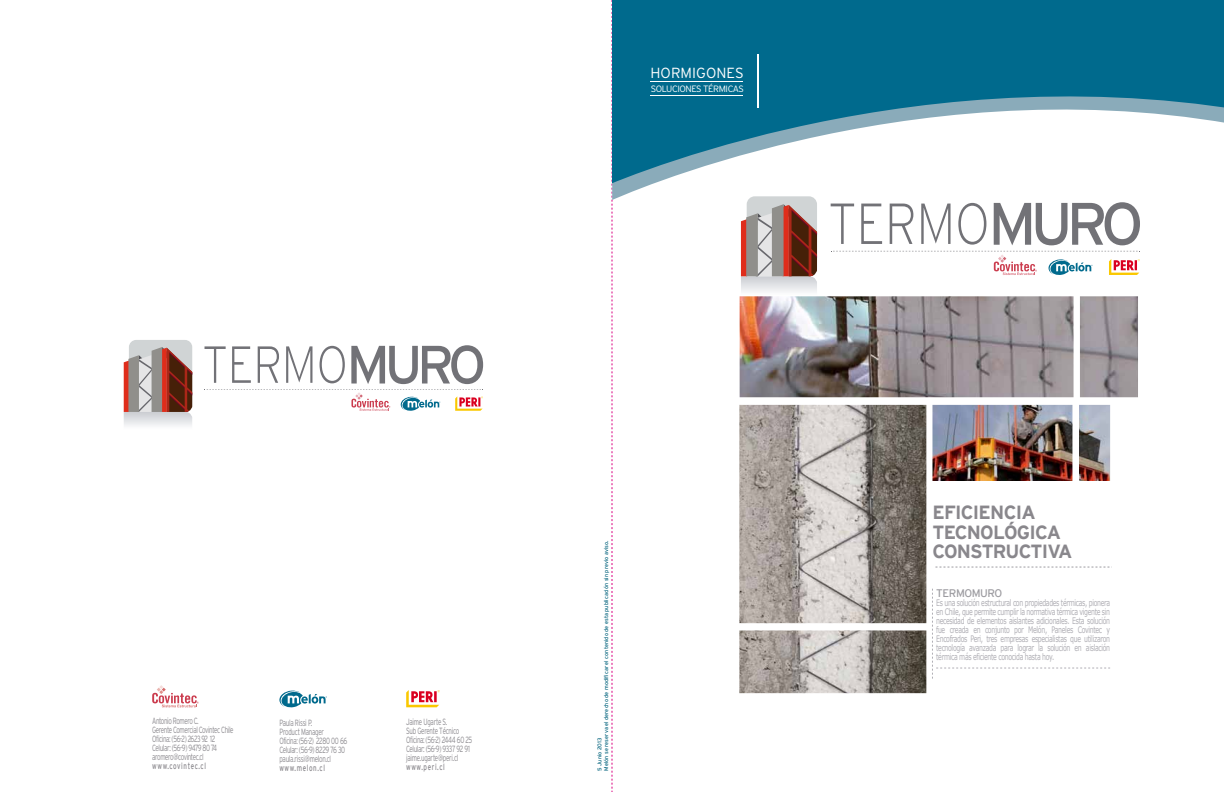
<style>
.page{position:relative;width:1224px;height:792px;background:#fff}
.page>*{position:absolute;margin:0;border:0;box-sizing:border-box;transform-origin:0 0}
.t1{font:700 19px/19.6px "Interstate";letter-spacing:-.04em;color:#89878c}
.t2{font:300 14.6px "Interstate";letter-spacing:.005em;color:#fff}
.t3{font:11px "Interstate";letter-spacing:-.04em;color:#9c9ba0}
.t4{font:300 9.2px "Interstate";letter-spacing:-.045em;color:#fff}
.t5{font:9px/9px "Verdana";letter-spacing:-.05em;color:#b0afb5;text-align:justify;scale:.69 1}
.t6{font:300 9px/9px "Interstate";letter-spacing:-.06em;color:#89878c;scale:.69 1}
.t7{font:300 9px/9px "Interstate";letter-spacing:-.04em;color:#89878c;scale:.69 1}
.t8{font:9px "Interstate";letter-spacing:.1em;color:#89878c;scale:.69 1}
.t9{font:5.5px/6.6px "Interstate";color:#00627c}
</style>
<div class="page">
<div style="left:747px;top:196px;width:70px;height:80px;background:#d0d4d5;border-radius:8px"></div>
<svg style="left:994px;top:202px;width:146px;height:43px"></svg>
<svg style="left:831px;top:204px;width:23px;height:40px"></svg>
<svg style="left:861px;top:204px;width:21px;height:40px"></svg>
<svg style="left:890px;top:204px;width:23px;height:40px"></svg>
<svg style="left:958px;top:203px;width:28px;height:42px"></svg>
<svg style="left:921px;top:204px;width:30px;height:40px"></svg>
<svg style="left:741px;top:204px;width:76px;height:88px"></svg>
<svg style="left:831px;top:251px;width:309px;height:24px"></svg>
<svg style="left:612px;top:200px;width:1px;height:592px"></svg>
<svg style="left:279px;top:690px;width:48px;height:18px"></svg>
<svg style="left:152px;top:685px;width:47px;height:22px"></svg>
<svg style="left:932px;top:589px;width:178px;height:90px"></svg>
<svg style="left:935px;top:567px;width:177px;height:1px"></svg>
<img style="left:932px;top:405px;width:178px;height:76px">
<img style="left:739px;top:405px;width:187px;height:288px">
<img style="left:740px;top:296px;width:398px;height:101px">
<div style="left:129px;top:340px;width:63px;height:72px;background:#d0d4d5;border-radius:7px"></div>
<svg style="left:124px;top:347px;width:68px;height:79px;background:#ac8a84"></svg>
<svg style="left:205px;top:345px;width:278px;height:66px"></svg>
<svg style="left:406px;top:690px;width:34px;height:17px"></svg>
<svg style="left:612px;top:0;width:612px;height:190px;fill:#006a8d"></svg>
<hr style="left:651px;top:82px;width:92px;height:1px;background:#fff">
<hr style="left:651px;top:95px;width:92px;height:1px;background:#fff">
<hr style="left:757px;top:54px;width:2px;height:54px;background:#fff">
<h2 class="t2" style="left:651px;top:65px;width:95px">HORMIGONES</h2>
<p class="t4" style="left:651px;top:84px;width:95px">SOLUCIONES TÉRMICAS</p>
<p class="t6" style="left:152px;top:717px;width:119px">Antonio Romero C.<br>Gerente Comercial Covintec Chile<br>Oficina: (56-2) 2623 92 12<br>Celular: (56-9) 9479 80 74 aromero@covintec.cl</p>
<p class="t8" style="left:152px;top:761px;width:80px">www.covintec.cl</p>
<p class="t7" style="left:279px;top:718px;width:100px">Paula Rissi P.<br>Product Manager<br>Oficina: (56-2) 2280 00 66<br>Celular: (56-9) 8229 76 30 paula.rissi@melon.cl</p>
<p class="t8" style="left:279px;top:763px;width:68px">www.melon.cl</p>
<p class="t6" style="left:406px;top:717px;width:97px">Jaime Ugarte S.<br>Sub Gerente Técnico<br>Oficina: (56-2) 2444 60 25<br>Celular: (56-9) 9337 92 91 jaime.ugarte@peri.cl</p>
<p class="t8" style="left:406px;top:762px;width:58px">www.peri.cl</p>
<p class="t9" style="left:596px;top:771px;width:232px;rotate:-90deg">5 Junio 2013<br>Melón se reserva el derecho de modificar el contenido de esta publicación sin previo aviso.</p>
<h1 class="t1" style="left:932px;top:503px;width:142px">EFICIENCIA<br>TECNOLÓGICA<br>CONSTRUCTIVA</h1>
<p class="t3" style="left:936px;top:587px;width:68px">TERMOMURO</p>
<p class="t5" style="left:936px;top:598px;width:254px">Es una solución estructural con propiedades térmicas, pionera en Chile, que permite cumplir la normativa térmica vigente sin necesidad de elementos aislantes adicionales. Esta solución fue creada en conjunto por Melón, Paneles Covintec y Encofrados Peri, tres empresas especialistas que utilizaron tecnología avanzada para lograr la solución en aislación térmica más eficiente conocida hasta hoy.</p>
</div>
